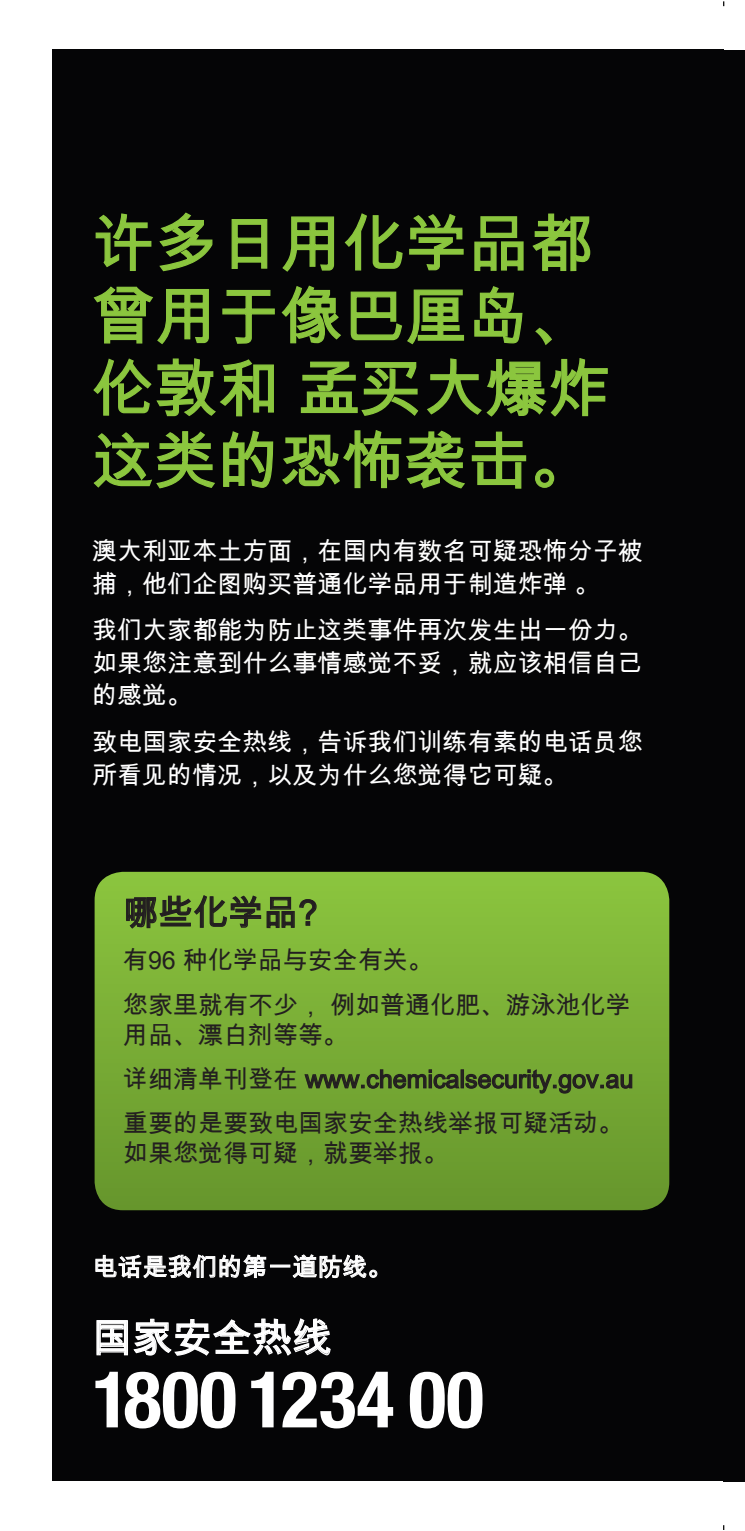
<style>
.page{position:relative;width:745px;height:1531px;background:#fff}
.page>*{position:absolute;margin:0;border:0;box-sizing:border-box;transform-origin:0 0}
.t1{font:700 condensed 78.5px "Helvetica Neue LT Std";color:#fff}
.t2{font:62.5px/72.5px "Arial Unicode MS";color:#8bc63e}
.t3{font:40px "Arial Unicode MS";color:#fff}
.BODY{font:35px "Arial Unicode MS";color:#231f20}
.BODY-2{font:25px/32.5px "Arial Unicode MS";color:#fff}
.BODY-3{font:25px/30px "Arial Unicode MS";color:#231f20}
</style>
<div class="page">
<div style="left:723px;top:50px;width:21px;height:1431px;background:#050506"></div>
<div style="left:52px;top:50px;width:671px;height:1431px;background:#050506"></div>
<svg style="left:95px;top:213px;width:57px;height:58px"></svg>
<svg style="left:159px;top:212px;width:54px;height:60px"></svg>
<svg style="left:231px;top:219px;width:37px;height:50px"></svg>
<svg style="left:282px;top:216px;width:52px;height:56px"></svg>
<svg style="left:344px;top:213px;width:120px;height:58px"></svg>
<svg style="left:474px;top:216px;width:50px;height:56px"></svg>
<svg style="left:532px;top:213px;width:58px;height:59px"></svg>
<svg style="left:93px;top:286px;width:116px;height:59px"></svg>
<svg style="left:222px;top:285px;width:119px;height:59px"></svg>
<svg style="left:350px;top:289px;width:114px;height:56px"></svg>
<svg style="left:474px;top:286px;width:49px;height:58px"></svg>
<svg style="left:535px;top:327px;width:17px;height:18px"></svg>
<svg style="left:93px;top:358px;width:181px;height:59px"></svg>
<svg style="left:300px;top:361px;width:119px;height:55px"></svg>
<svg style="left:427px;top:358px;width:181px;height:59px"></svg>
<svg style="left:93px;top:431px;width:122px;height:58px"></svg>
<svg style="left:223px;top:430px;width:51px;height:58px"></svg>
<svg style="left:282px;top:430px;width:244px;height:59px"></svg>
<svg style="left:535px;top:468px;width:19px;height:20px"></svg>
<svg style="left:95px;top:1254px;width:171px;height:24px"></svg>
<svg style="left:292px;top:1254px;width:85px;height:25px"></svg>
<svg style="left:96px;top:1318px;width:235px;height:38px"></svg>
<svg style="left:94px;top:872px;width:575px;height:338px"></svg>
<svg style="left:125px;top:894px;width:192px;height:35px"></svg>
<svg style="left:303px;top:1068px;width:329px;height:29px"></svg>
<h2 class="t2" style="left:92px;top:207px;width:519px">许多日用化学品都曾用于像巴厘岛、伦敦和 孟买大爆炸这类的恐怖袭击。</h2>
<p class="BODY-2" style="left:92px;top:534px;width:551px">澳大利亚本土方面，在国内有数名可疑恐怖分子被捕，他们企图购买普通化学品用于制造炸弹 。</p>
<p class="BODY-2" style="left:92px;top:614px;width:551px;text-align:justify">我们大家都能为防止这类事件再次发生出一份力。如果您注意到什么事情感觉不妥，就应该相信自己的感觉。</p>
<p class="BODY-2" style="left:92px;top:725px;width:551px">致电国家安全热线，告诉我们训练有素的电话员您所看见的情况，以及为什么您觉得它可疑。</p>
<p class="BODY" style="left:123px;top:887px;width:196px">哪些化学品?</p>
<p class="BODY-3" style="left:123px;top:945px;width:311px">有96 种化学品与安全有关。</p>
<p class="BODY-3" style="left:123px;top:989px;width:508px">您家里就有不少， 例如普通化肥、游泳池化学用品、漂白剂等等。</p>
<p class="BODY-3" style="left:123px;top:1063px;width:511px">详细清单刊登在 www.chemicalsecurity.gov.au</p>
<p class="BODY-3" style="left:123px;top:1107px;width:501px">重要的是要致电国家安全热线举报可疑活动。如果您觉得可疑，就要举报。</p>
<p class="BODY-2" style="left:92px;top:1250px;width:302px">电话是我们的第一道防线。</p>
<p class="t3" style="left:92px;top:1309px;width:242px">国家安全热线</p>
<p class="t1" style="left:92px;top:1352px;width:393px">1800 1234 00</p>
</div>
